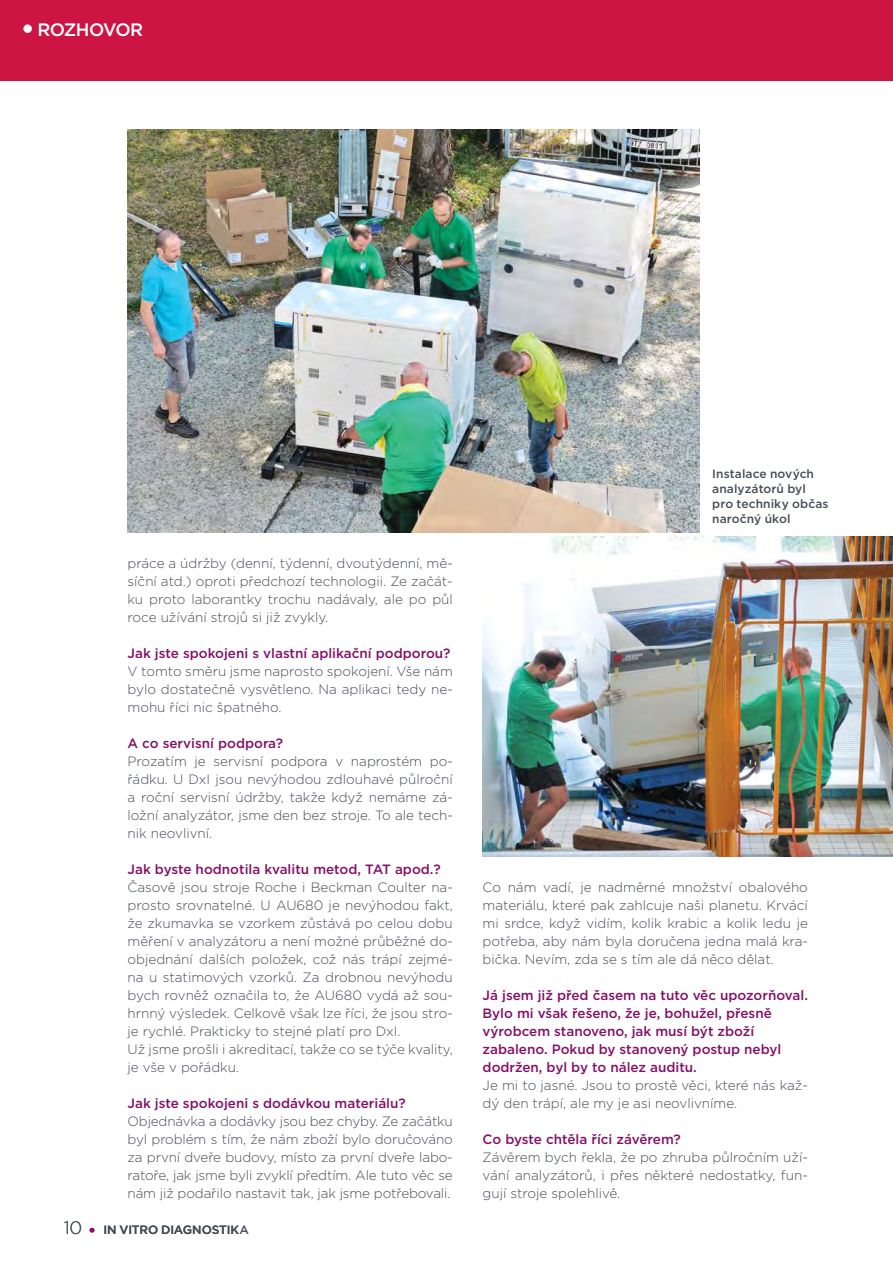
<style>
.page{position:relative;width:893px;height:1263px;background:#fff}
.page>*{position:absolute;margin:0;border:0;box-sizing:border-box;transform-origin:0 0}
.t1{font:500 18px "Gotham";letter-spacing:-.035em;color:#fff}
.t2{font:300 18px "Gotham";color:#474c55}
.t3{font:300 13.5px/18px "Gotham";color:#474c55;text-align:justify}
.t4{font:500 13.5px/18px "Gotham";color:#821167}
.t5{font:500 12px/15px "Gotham";letter-spacing:.005em;color:#474c55}
.t6{font:500 12px "Gotham";letter-spacing:-.015em;color:#474c55}
</style>
<div class="page">
<div style="left:0;top:0;width:893px;height:81px;background:#cc1543"></div>
<div style="left:23px;top:24px;width:9px;height:9px;background:#fff;border-radius:50%"></div>
<img style="left:128px;top:130px;width:571px;height:402px">
<img style="left:482px;top:536px;width:411px;height:320px">
<h1 class="t1" style="left:37px;top:21px;width:107px">ROZHOVOR</h1>
<p class="t3" style="left:128px;top:555px;width:327px">práce a údržby (denní, týdenní, dvoutýdenní, mě&shy;síční atd.) oproti předchozí technologii. Ze začát&shy;ku proto laborantky trochu nadávaly, ale po půl roce užívání strojů si již zvykly.</p>
<p class="t4" style="left:128px;top:645px;width:325px">Jak jste spokojeni s vlastní aplikační podporou?</p>
<p class="t3" style="left:128px;top:663px;width:327px">V tomto směru jsme naprosto spokojení. Vše nám bylo dostatečně vysvětleno. Na aplikaci tedy ne&shy;mohu říci nic špatného.</p>
<p class="t4" style="left:128px;top:735px;width:157px">A co servisní podpora?</p>
<p class="t3" style="left:128px;top:753px;width:327px">Prozatím je servisní podpora v naprostém po&shy;řádku. U DxI jsou nevýhodou zdlouhavé půlroční a roční servisní údržby, takže když nemáme zá&shy;ložní analyzátor, jsme den bez stroje. To ale tech&shy;nik neovlivní.</p>
<p class="t4" style="left:128px;top:861px;width:315px">Jak byste hodnotila kvalitu metod, TAT apod.?</p>
<p class="t3" style="left:128px;top:879px;width:327px;text-align:left">Časově jsou stroje Roche i Beckman Coulter na&shy;prosto srovnatelné. U AU680 je nevýhodou fakt, že zkumavka se vzorkem zůstává po celou dobu měření v analyzátoru a není možné průběžné do&shy;objednání dalších položek, což nás trápí zejmé&shy;na u statimových vzorků. Za drobnou nevýhodu bych rovněž označila to, že AU680 vydá až sou&shy;hrnný výsledek. Celkově však lze říci, že jsou stro&shy;je rychlé. Prakticky to stejné platí pro DxI.<br>Už jsme prošli i akreditací, takže co se týče kvality, je vše v pořádku.</p>
<p class="t4" style="left:128px;top:1095px;width:280px">Jak jste spokojeni s dodávkou materiálu?</p>
<p class="t3" style="left:128px;top:1113px;width:327px">Objednávka a dodávky jsou bez chyby. Ze začátku byl problém s tím, že nám zboží bylo doručováno za první dveře budovy, místo za první dveře labo&shy;ratoře, jak jsme byli zvyklí předtím. Ale tuto věc se nám již podařilo nastavit tak, jak jsme potřebovali.</p>
<h1 class="t2" style="left:64px;top:1219px;width:34px">10 <sub>•</sub></h1>
<p class="t6" style="left:104px;top:1225px;width:147px">IN VITRO DIAGNOSTIKA</p>
<p class="t5" style="left:712px;top:468px;width:118px">Instalace nových analyzátorů byl pro techniky občas naročný úkol</p>
<p class="t3" style="left:483px;top:879px;width:327px">Co nám vadí, je nadměrné množství obalového materiálu, které pak zahlcuje naši planetu. Krvácí mi srdce, když vidím, kolik krabic a kolik ledu je potřeba, aby nám byla doručena jedna malá kra&shy;bička. Nevím, zda se s tím ale dá něco dělat.</p>
<p class="t4" style="left:483px;top:987px;width:327px">Já jsem již před časem na tuto věc upozorňoval.<br>Bylo mi však řešeno, že je, bohužel, přesně výrobcem stanoveno, jak musí být zboží zabaleno. Pokud by stanovený postup nebyl dodržen, byl by to nález auditu.</p>
<p class="t3" style="left:483px;top:1077px;width:327px">Je mi to jasné. Jsou to prostě věci, které nás kaž&shy;dý den trápí, ale my je asi neovlivníme.</p>
<p class="t4" style="left:483px;top:1131px;width:200px">Co byste chtěla říci závěrem?</p>
<p class="t3" style="left:483px;top:1149px;width:327px">Závěrem bych řekla, že po zhruba půlročním uží&shy;vání analyzátorů, i přes některé nedostatky, fun&shy;gují stroje spolehlivě.</p>
</div>
